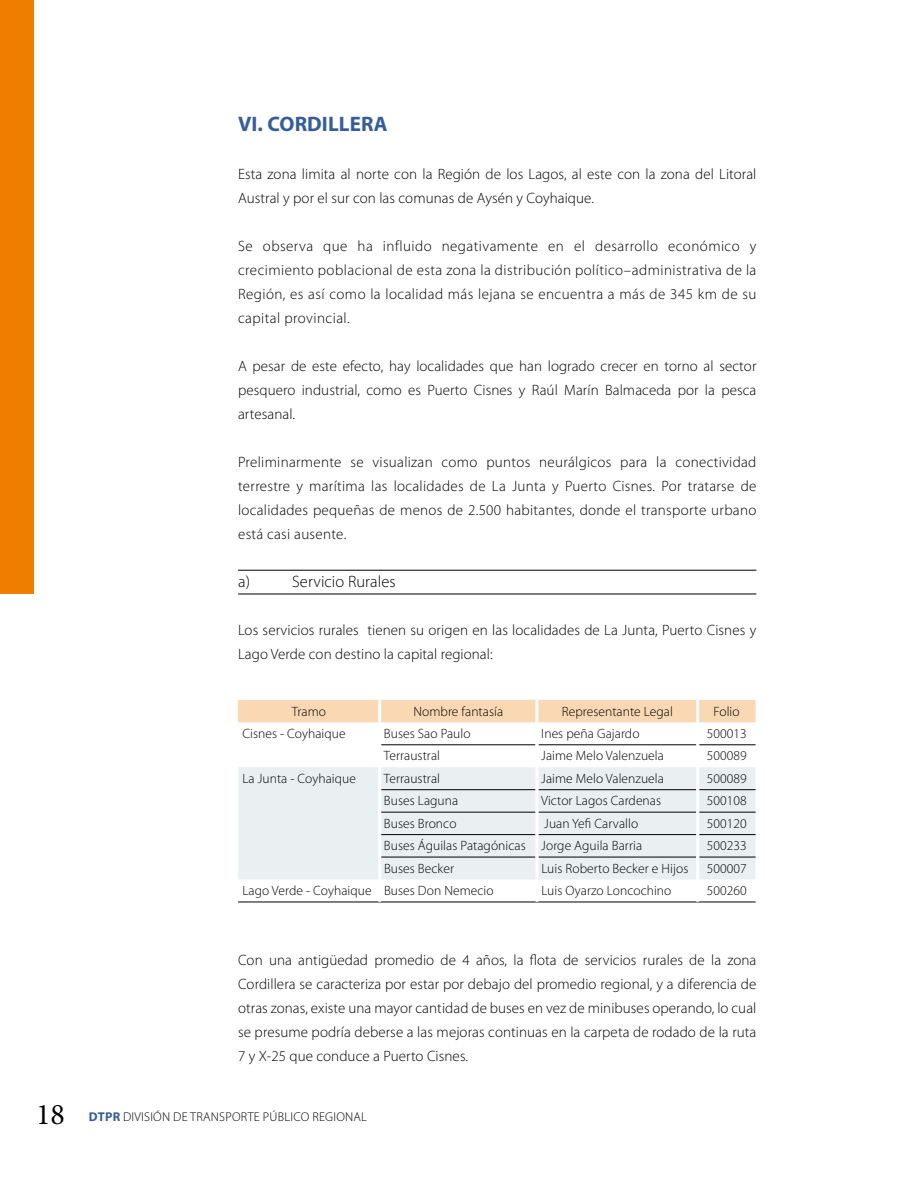
<style>
.page{position:relative;width:918px;height:1188px;background:#fff}
.page>*{position:absolute;margin:0;border:0;box-sizing:border-box;transform-origin:0 0}
.t1{font:30px "Minion Pro";color:#000}
.t2{font:700 21px "Myriad Pro";letter-spacing:.005em;color:#355d9e}
.t3{font:300 16.5px "Myriad Pro";letter-spacing:.005em;color:#000}
.t4{font:300 15px/24px "Myriad Pro";letter-spacing:.005em;color:#000;text-align:justify}
.t5{font:300 13.5px "Myriad Pro";letter-spacing:.005em;color:#000}
.t6{font:300 12.75px "Myriad Pro";letter-spacing:.02em;color:#000}
.s1{font-weight:700;color:#355d9e}
</style>
<div class="page">
<div style="left:0;top:0;width:34px;height:594px;background:#ef7d00"></div>
<hr style="left:238px;top:570px;width:518px;height:1px;background:#000">
<hr style="left:238px;top:594px;width:518px;height:1px;background:#000">
<div style="left:238px;top:700px;width:518px;height:22px;background:#fad8b3"></div>
<div style="left:238px;top:767px;width:518px;height:113px;background:#eaf0f2"></div>
<hr style="left:381px;top:745px;width:154px;height:1px;background:#000">
<hr style="left:538px;top:745px;width:158px;height:1px;background:#000">
<hr style="left:699px;top:745px;width:57px;height:1px;background:#000">
<hr style="left:381px;top:789px;width:154px;height:1px;background:#000">
<hr style="left:538px;top:789px;width:158px;height:1px;background:#000">
<hr style="left:699px;top:789px;width:57px;height:1px;background:#000">
<hr style="left:381px;top:812px;width:154px;height:1px;background:#000">
<hr style="left:538px;top:812px;width:158px;height:1px;background:#000">
<hr style="left:699px;top:812px;width:57px;height:1px;background:#000">
<hr style="left:381px;top:834px;width:154px;height:1px;background:#000">
<hr style="left:538px;top:834px;width:158px;height:1px;background:#000">
<hr style="left:699px;top:834px;width:57px;height:1px;background:#000">
<hr style="left:381px;top:857px;width:154px;height:1px;background:#000">
<hr style="left:538px;top:857px;width:158px;height:1px;background:#000">
<hr style="left:699px;top:857px;width:57px;height:1px;background:#000">
<hr style="left:238px;top:902px;width:142px;height:1px;background:#000">
<hr style="left:380px;top:902px;width:157px;height:1px;background:#000">
<hr style="left:537px;top:902px;width:161px;height:1px;background:#000">
<hr style="left:698px;top:902px;width:58px;height:1px;background:#000">
<hr style="left:378px;top:700px;width:3px;height:22px;background:#fff">
<hr style="left:535px;top:700px;width:3px;height:22px;background:#fff">
<hr style="left:696px;top:700px;width:3px;height:22px;background:#fff">
<hr style="left:378px;top:767px;width:3px;height:23px;background:#fff">
<hr style="left:535px;top:767px;width:3px;height:23px;background:#fff">
<hr style="left:696px;top:767px;width:3px;height:23px;background:#fff">
<hr style="left:378px;top:790px;width:3px;height:22px;background:#fff">
<hr style="left:535px;top:790px;width:3px;height:22px;background:#fff">
<hr style="left:696px;top:790px;width:3px;height:22px;background:#fff">
<hr style="left:378px;top:812px;width:3px;height:23px;background:#fff">
<hr style="left:535px;top:812px;width:3px;height:23px;background:#fff">
<hr style="left:696px;top:812px;width:3px;height:23px;background:#fff">
<hr style="left:378px;top:835px;width:3px;height:22px;background:#fff">
<hr style="left:535px;top:835px;width:3px;height:22px;background:#fff">
<hr style="left:696px;top:835px;width:3px;height:22px;background:#fff">
<hr style="left:378px;top:857px;width:3px;height:23px;background:#fff">
<hr style="left:535px;top:857px;width:3px;height:23px;background:#fff">
<hr style="left:696px;top:857px;width:3px;height:23px;background:#fff">
<h2 class="t2" style="left:238px;top:111px;width:151px">VI. CORDILLERA</h2>
<p class="t4" style="left:238px;top:162px;width:520px">Esta zona limita al norte con la Región de los Lagos, al este con la zona del Litoral<br>Austral y por el sur con las comunas de Aysén y Coyhaique.</p>
<p class="t4" style="left:238px;top:234px;width:520px">Se observa que ha influido negativamente en el desarrollo económico y crecimiento poblacional de esta zona la distribución político–administrativa de la Región, es así como la localidad más lejana se encuentra a más de 345 km de su capital provincial.</p>
<p class="t4" style="left:238px;top:354px;width:520px">A pesar de este efecto, hay localidades que han logrado crecer en torno al sector pesquero industrial, como es Puerto Cisnes y Raúl Marín Balmaceda por la pesca artesanal.</p>
<p class="t4" style="left:238px;top:450px;width:520px">Preliminarmente se visualizan como puntos neurálgicos para la conectividad terrestre y marítima las localidades de La Junta y Puerto Cisnes. Por tratarse de localidades pequeñas de menos de 2.500 habitantes, donde el transporte urbano está casi ausente.</p>
<p class="t3" style="left:238px;top:572px;width:13px">a)</p>
<p class="t3" style="left:292px;top:572px;width:105px">Servicio Rurales</p>
<p class="t4" style="left:238px;top:618px;width:520px">Los servicios rurales tienen su origen en las localidades de La Junta, Puerto Cisnes y<br>Lago Verde con destino la capital regional:</p>
<p class="t5" style="left:292px;top:703px;width:36px">Tramo</p>
<p class="t5" style="left:413px;top:703px;width:91px">Nombre fantasía</p>
<p class="t5" style="left:562px;top:703px;width:113px">Representante Legal</p>
<p class="t5" style="left:714px;top:703px;width:28px">Folio</p>
<p class="t5" style="left:242px;top:725px;width:105px">Cisnes - Coyhaique</p>
<p class="t5" style="left:384px;top:725px;width:88px">Buses Sao Paulo</p>
<p class="t5" style="left:541px;top:725px;width:100px">Ines peña Gajardo</p>
<p class="t5" style="left:707px;top:725px;width:41px">500013</p>
<p class="t5" style="left:384px;top:748px;width:58px">Terraustral</p>
<p class="t5" style="left:541px;top:748px;width:124px">Jaime Melo Valenzuela</p>
<p class="t5" style="left:707px;top:748px;width:41px">500089</p>
<p class="t5" style="left:242px;top:770px;width:115px">La Junta - Coyhaique</p>
<p class="t5" style="left:384px;top:770px;width:58px">Terraustral</p>
<p class="t5" style="left:541px;top:770px;width:124px">Jaime Melo Valenzuela</p>
<p class="t5" style="left:707px;top:770px;width:41px">500089</p>
<p class="t5" style="left:384px;top:793px;width:76px">Buses Laguna</p>
<p class="t5" style="left:541px;top:793px;width:121px">Victor Lagos Cardenas</p>
<p class="t5" style="left:707px;top:793px;width:41px">500108</p>
<p class="t5" style="left:384px;top:815px;width:74px">Buses Bronco</p>
<p class="t5" style="left:544px;top:815px;width:95px">Juan Yefi Carvallo</p>
<p class="t5" style="left:707px;top:815px;width:41px">500120</p>
<p class="t5" style="left:384px;top:838px;width:260px">Buses Águilas Patagónicas Jorge Aguila Barria</p>
<p class="t5" style="left:707px;top:838px;width:41px">500233</p>
<p class="t5" style="left:384px;top:860px;width:72px">Buses Becker</p>
<p class="t5" style="left:541px;top:860px;width:149px">Luis Roberto Becker e H ijos</p>
<p class="t5" style="left:707px;top:860px;width:41px">500007</p>
<p class="t5" style="left:242px;top:883px;width:253px">Lago Verde - Coyhaique Buses Don Nemecio</p>
<p class="t5" style="left:541px;top:883px;width:132px">Luis Oyarzo Loncochino</p>
<p class="t5" style="left:707px;top:883px;width:41px">500260</p>
<p class="t4" style="left:238px;top:948px;width:520px">Con una antigüedad promedio de 4 años, la flota de servicios rurales de la zona Cordillera se caracteriza por estar por debajo del promedio regional, y a diferencia de otras zonas, existe una mayor cantidad de buses en vez de minibuses operando, lo cual se presume podría deberse a las mejoras continuas en la carpeta de rodado de la ruta 7 y X-25 que conduce a Puerto Cisnes.</p>
<h1 class="t1" style="left:36px;top:1094px;width:30px">18</h1>
<p class="t6" style="left:89px;top:1109px;width:280px"><span class="s1">DTPR</span> DIVISIÓN DE TRANSPORTE PÚBLICO REGIONAL</p>
</div>
